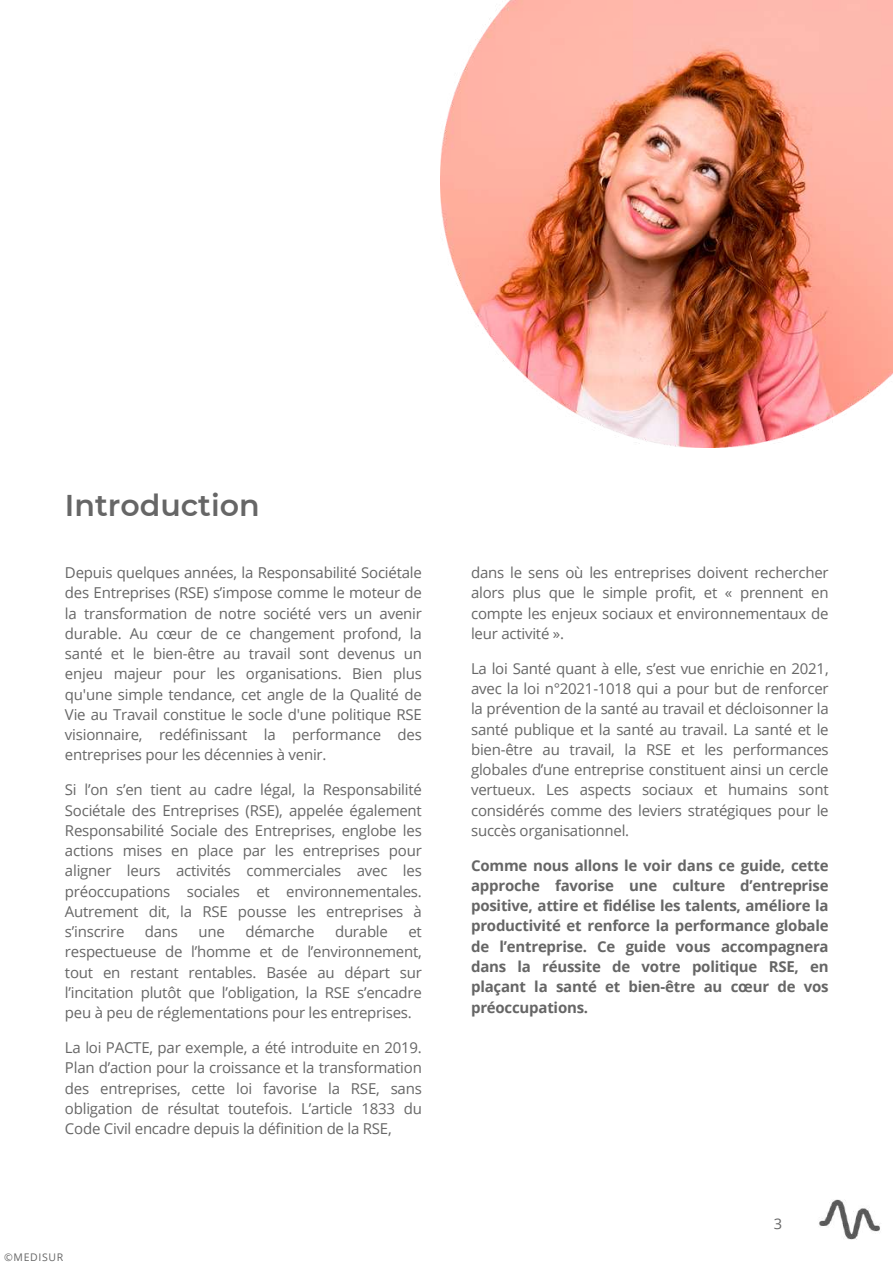
<style>
.page{position:relative;width:893px;height:1264px;background:#fff}
.page>*{position:absolute;margin:0;border:0;box-sizing:border-box;transform-origin:0 0}
.t1{font:600 30px "Montserrat";color:#666}
.t2{font:15px/20.2px "Open Sans";letter-spacing:-.015em;color:#666;text-align:justify}
.t3{font:700 15px/20.2px "Open Sans";letter-spacing:-.015em;color:#666;text-align:justify}
.t4{font:14.7px "Open Sans";color:#666}
.t5{font:10.5px "Open Sans";letter-spacing:.06em;color:#666}
</style>
<div class="page">
<img style="left:441px;top:0;width:451px;height:447px">
<img style="left:819px;top:1199px;width:61px;height:41px">
<h1 class="t1" style="left:65px;top:487px;width:196px">Introduction</h1>
<p class="t2" style="left:65px;top:562px;width:358px">Depuis quelques années, la Responsabilité Sociétale des Entreprises (RSE) s’impose comme le moteur de la transformation de notre société vers un avenir durable. Au cœur de ce changement profond, la santé et le bien-être au travail sont devenus un enjeu majeur pour les organisations. Bien plus qu'une simple tendance, cet angle de la Qualité de Vie au Travail constitue le socle d'une politique RSE visionnaire, redéfinissant la performance des entreprises pour les décennies à venir.</p>
<p class="t2" style="left:65px;top:779px;width:358px">Si l’on s’en tient au cadre légal, la Responsabilité Sociétale des Entreprises (RSE), appelée également Responsabilité Sociale des Entreprises, englobe les actions mises en place par les entreprises pour aligner leurs activités commerciales avec les préoccupations sociales et environnementales.<br>Autrement dit, la RSE pousse les entreprises à s’inscrire</p>
<p class="t2" style="left:145px;top:921px;width:35px">dans</p>
<p class="t2" style="left:198px;top:921px;width:28px">une</p>
<p class="t2" style="left:245px;top:921px;width:71px">démarche</p>
<p class="t2" style="left:335px;top:921px;width:54px">durable</p>
<p class="t2" style="left:65px;top:921px;width:358px;text-indent:343px">et respectueuse de l’homme et de l’environnement, tout en restant rentables. Basée au départ sur l’incitation plutôt que l’obligation, la RSE s’encadre peu à peu de réglementations pour les entreprises.</p>
<p class="t2" style="left:65px;top:1037px;width:358px">La loi PACTE, par exemple, a été introduite en 2019.<br>Plan d’action pour la croissance et la transformation des entreprises, cette loi favorise la RSE, sans obligation de résultat toutefois. L’article 1833 du Code Civil encadre depuis la définition de la RSE,</p>
<p class="t5" style="left:4px;top:1249px;width:60px">©MEDISUR</p>
<p class="t2" style="left:471px;top:562px;width:359px">dans le sens où les entreprises doivent rechercher alors plus que le simple profit, et « prennent en compte les enjeux sociaux et environnementaux de leur activité ».</p>
<p class="t2" style="left:471px;top:657px;width:359px">La loi Santé quant à elle, s’est vue enrichie en 2021, avec la loi n°2021-1018 qui a pour but de renforcer la prévention de la santé au travail et décloisonner la santé publique et la santé au travail. La santé et le bien-être au travail, la RSE et les performances globales d’une entreprise constituent ainsi un cercle vertueux. Les aspects sociaux et humains sont considérés comme des leviers stratégiques pour le succès organisationnel.</p>
<p class="t3" style="left:471px;top:854px;width:359px">Comme nous allons le voir dans ce guide, cette approche favorise une culture d’entreprise positive, attire et fidélise les talents, améliore la productivité et renforce la performance globale de l’entreprise. Ce guide vous accompagnera dans la réussite de votre politique RSE, en plaçant la santé et bien-être au cœur de vos préoccupations.</p>
<p class="t4" style="left:773px;top:1213px;width:10px">3</p>
</div>
